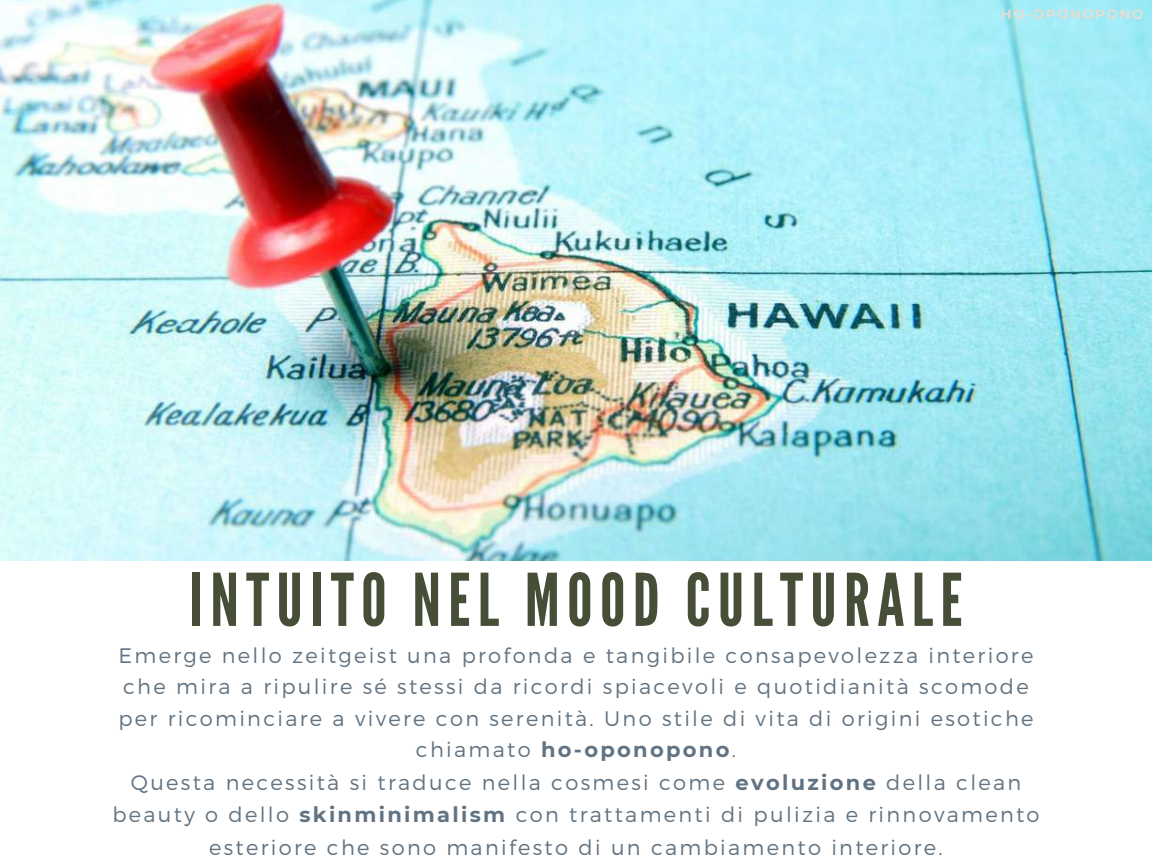
<style>
.page{position:relative;width:1152px;height:864px;background:#fff}
.page>*{position:absolute;margin:0;border:0;box-sizing:border-box;transform-origin:0 0}
.t1{font:72.45px "League Gothic";letter-spacing:.1em;color:#464e37}
.t2{font:300 21px/32.1px "Montserrat";letter-spacing:.11em;color:#617382;text-align:center}
.t3{font:700 13.5px "Montserrat";letter-spacing:.11em;color:#e3ded4}
.s1{font-weight:700}
</style>
<div class="page">
<img style="left:0;top:0;width:1152px;height:561px">
<p class="t3" style="left:1001px;top:6px;width:144px">HO-OPONOPONO</p>
<h1 class="t1" style="left:189px;top:558px;width:775px">INTUITO NEL MOOD CULTURALE</h1>
<p class="t2" style="left:112px;top:638px;width:929px">Emerge nello zeitgeist una profonda e tangibile consapevolezza interiore che mira a ripulire sé stessi da ricordi spiacevoli e quotidianità scomode per ricominciare a vivere con serenità. Uno stile di vita di origini esotiche chiamato <span class="s1">ho-oponopono</span>.<br>Questa necessità si traduce nella cosmesi come <span class="s1">evoluzione</span> della clean beauty o dello <span class="s1">skinminimalism</span> con trattamenti di pulizia e rinnovamento esteriore che sono manifesto di un cambiamento interiore.</p>
</div>
